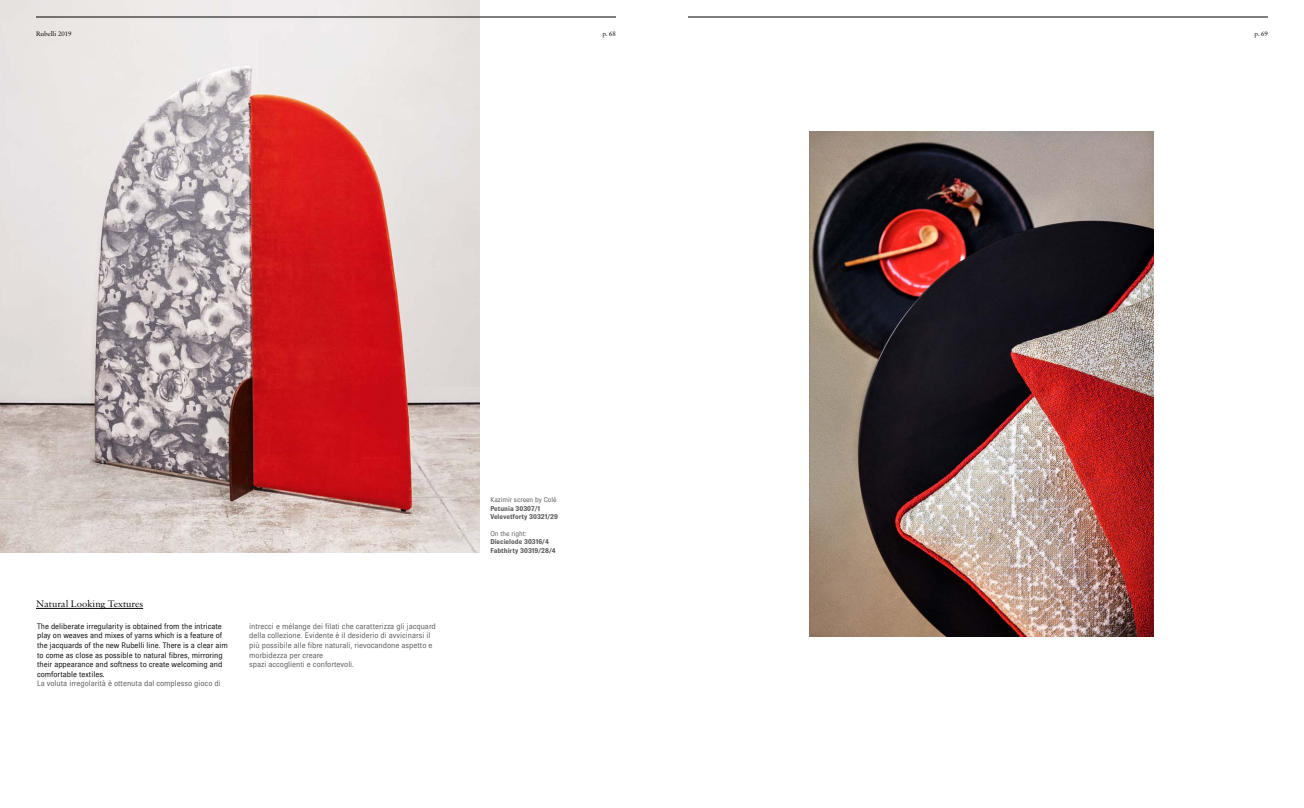
<style>
.page{position:relative;width:1304px;height:808px;background:#fff}
.page>*{position:absolute;margin:0;border:0;box-sizing:border-box;transform-origin:0 0}
.t1{font:10px "Sabon MT Std";color:#000}
.t2{font:300 8px/9.6px "Brown";color:#000}
.t3{font:300 8px/9.6px "Brown";color:#565656}
.t4{font:700 7px/8.4px "Brown";color:#565656}
.t5{font:300 7px "Brown";color:#565656}
.t6{font:7px "Sabon MT Std";color:#000}
</style>
<div class="page">
<img style="left:0;top:0;width:480px;height:552px">
<img style="left:810px;top:132px;width:344px;height:504px">
<hr style="left:36px;top:17px;width:580px;height:1px;background:#000">
<hr style="left:688px;top:17px;width:580px;height:1px;background:#000">
<hr style="left:36px;top:608px;width:107px;height:1px;background:#000">
<p class="t6" style="left:36px;top:29px;width:37px">Rubelli 2019</p>
<p class="t6" style="left:602px;top:29px;width:15px">p. 68</p>
<p class="t6" style="left:1254px;top:29px;width:15px">p. 69</p>
<p class="t1" style="left:36px;top:598px;width:109px">Natural Looking Textures</p>
<p class="t2" style="left:37px;top:621px;width:192px">The deliberate irregularity is obtained from the intricate play on weaves and mixes of yarns which is a feature of the jacquards of the new Rubelli line. There is a clear aim to come as close as possible to natural fibres, mirroring their appearance and softness to create welcoming and comfortable textiles.</p>
<p class="t3" style="left:37px;top:679px;width:185px">La voluta irregolarità è ottenuta dal complesso gioco di</p>
<p class="t3" style="left:249px;top:621px;width:188px">intrecci e mélange dei filati che caratterizza gli jacquard della collezione. Evidente è il desiderio di avvicinarsi il più possibile alle fibre naturali, rievocandone aspetto e morbidezza per creare<br>spazi accoglienti e confortevoli.</p>
<p class="t5" style="left:490px;top:496px;width:68px">Kazimir screen by Colè</p>
<p class="t4" style="left:490px;top:504px;width:69px">Petunia 30307/1<br>Velevetforty 30321/29</p>
<p class="t5" style="left:490px;top:529px;width:38px">On the right:</p>
<p class="t4" style="left:490px;top:537px;width:67px">Diecielode 30316/4<br>Fabthirty 30319/28/4</p>
</div>
